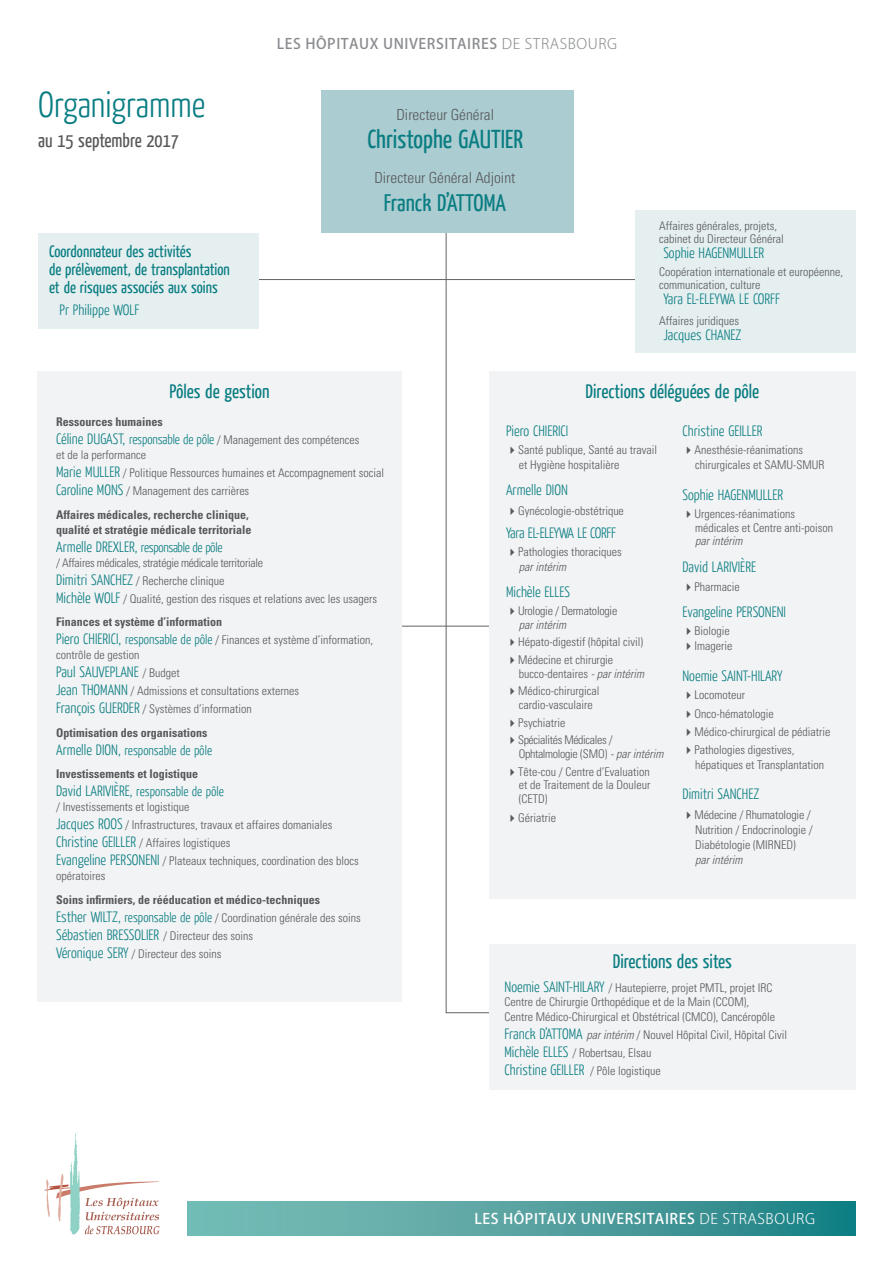
<style>
.page{position:relative;width:893px;height:1263px;background:#fff}
.page>*{position:absolute;margin:0;border:0;box-sizing:border-box;transform-origin:0 0}
.t1{font:300 36px "Yanone Kaffeesatz";color:#097d82}
.t2{font:25.95px "Yanone Kaffeesatz";color:#097d82}
.t3{font:24px "Yanone Kaffeesatz";color:#097d82}
.t4{font:19.5px "Yanone Kaffeesatz";color:#097d82}
.t5{font:19.5px "Yanone Kaffeesatz";color:#57585a}
.t6{font:16.5px/18px "Yanone Kaffeesatz";color:#097d82}
.t7{font:300 condensed 15.3px "Univers";color:#57585a}
.t8{font:300 15px "Yanone Kaffeesatz";color:#097d82}
.t9{font:300 15px "Yanone Kaffeesatz";letter-spacing:-.02em;color:#097d82}
.t10{font:500 14.4px "Koz Go Pro";letter-spacing:.04em;color:#fff}
.t11{font:500 14.4px "Koz Go Pro";letter-spacing:.04em;color:#8a8c8f}
.t12{font:300 13.5px "Yanone Kaffeesatz";color:#097d82}
.t13{font:300 13.5px "Yanone Kaffeesatz";letter-spacing:-.025em;color:#097d82}
.t14{font:300 condensed 12px/18px "Univers";color:#57585a}
.t15{font:700 condensed 12px/15px "Univers";color:#57585a}
.t16{font:300 condensed 12px/13.5px "Univers";letter-spacing:-.03em;color:#57585a}
.t17{font:300 condensed 12px/13.5px "Univers";letter-spacing:-.02em;color:#57585a}
.t18{font:italic 300 condensed 12px "Univers";color:#57585a}
.s1{font-weight:300}
.s2{font-weight:700}
.s3{font-family:"Yanone Kaffeesatz";font-stretch:normal;font-size:15px;color:#097d82}
.s4{font-family:"Yanone Kaffeesatz";font-stretch:normal;font-size:13.5px;color:#097d82}
.s5{font-size:15px}
.s6{font-family:"Univers";font-stretch:condensed;font-size:12px;color:#57585a}
.s7{font-family:"Yanone Kaffeesatz";font-weight:300;font-stretch:normal;font-size:15px;color:#097d82}
.s8{font-family:"Yanone Kaffeesatz";font-weight:300;font-stretch:normal;font-size:13.5px;color:#097d82}
.s9{font-style:italic}
</style>
<div class="page">
<hr style="left:298px;top:626px;width:283px;height:1px;background:#636366">
<hr style="left:140px;top:279px;width:590px;height:1px;background:#636366">
<svg style="left:445px;top:233px;width:125px;height:780px"></svg>
<div style="left:38px;top:371px;width:364px;height:630px;background:#f2f3f4"></div>
<div style="left:489px;top:371px;width:367px;height:527px;background:#f2f3f4"></div>
<div style="left:636px;top:210px;width:220px;height:143px;background:#e5eff0"></div>
<svg style="left:44px;top:1133px;width:115px;height:102px"></svg>
<div style="left:489px;top:944px;width:367px;height:146px;background:#f2f3f4"></div>
<div style="left:321px;top:90px;width:252px;height:143px;background:#abccd0"></div>
<div style="left:38px;top:233px;width:220px;height:95px;background:#e5eff0"></div>
<svg style="left:187px;top:1201px;width:669px;height:34px;background:#51a19f"></svg>
<h1 class="t1" style="left:38px;top:82px;width:169px">Organigramme</h1>
<h3 class="t5" style="left:38px;top:127px;width:142px">au 15 septembre 2017</h3>
<h3 class="t6" style="left:49px;top:241px;width:182px">Coordonnateur des activités<br>de prélèvement, de transplantation et de risques associés aux soins</h3>
<p class="t8" style="left:60px;top:300px;width:81px">Pr Philippe WOLF</p>
<p class="t11" style="left:277px;top:35px;width:342px">LES HÔPITAUX UNIVERSITAIRES <span class="s1">DE STRASBOURG</span></p>
<p class="t7" style="left:396px;top:106px;width:99px">Directeur Général</p>
<h2 class="t2" style="left:367px;top:122px;width:157px">Christophe GAUTIER</h2>
<p class="t7" style="left:374px;top:169px;width:142px">Directeur Général Adjoint</p>
<h3 class="t3" style="left:384px;top:187px;width:124px">Franck D’ATTOMA</h3>
<p class="t14" style="left:659px;top:219px;width:126px;line-height:13.5px">Affaires générales, projets, cabinet du Directeur Général</p>
<p class="t8" style="left:663px;top:244px;width:102px">Sophie HAGENMULLER</p>
<p class="t14" style="left:659px;top:265px;width:185px;line-height:13.5px">Coopération internationale et européenne, communication, culture</p>
<p class="t8" style="left:663px;top:290px;width:118px">Yara EL-ELEYWA LE CORFF</p>
<p class="t14" style="left:659px;top:312px;width:81px">Affaires juridiques</p>
<p class="t8" style="left:663px;top:326px;width:80px">Jacques CHANEZ</p>
<h3 class="t4" style="left:170px;top:379px;width:102px">Pôles de gestion</h3>
<h3 class="t4" style="left:586px;top:379px;width:175px">Directions déléguées de pôle</h3>
<p class="t14" style="left:56px;top:413px;width:305px"><span class="s2">Ressources humaines<br></span><span class="s3">Céline DUGAST,</span> <span class="s4">responsable de pôle</span> / Management des compétences</p>
<p class="t14" style="left:56px;top:446px;width:329px">et de la performance<br><span class="s3">Marie MULLER</span> / Politique Ressources humaines et Accompagnement social<br><span class="s3">Caroline MONS</span> / Management des carrières</p>
<p class="t15" style="left:56px;top:507px;width:197px">Affaires médicales, recherche clinique, qualité et stratégie médicale territoriale</p>
<p class="t13" style="left:56px;top:538px;width:168px"><span class="s5">Armelle DREXLER,</span> responsable de pôle</p>
<p class="t14" style="left:56px;top:553px;width:322px">/ Affaires médicales, stratégie médicale territoriale<br><span class="s3">Dimitri SANCHEZ</span> / Recherche clinique<br><span class="s3">Michèle WOLF</span> / Qualité, gestion des risques et relations avec les usagers</p>
<p class="t14" style="left:56px;top:613px;width:319px"><span class="s2">Finances et système d’information<br></span><span class="s3">Piero CHIERICI,</span> <span class="s4">responsable de pôle</span> / Finances et système d’information,</p>
<p class="t14" style="left:56px;top:646px;width:85px">contrôle de gestion</p>
<p class="t8" style="left:56px;top:662px;width:125px">Paul SAUVEPLANE <span class="s6">/ Budget</span></p>
<p class="t14" style="left:56px;top:682px;width:245px"><span class="s3">Jean THOMANN</span> / Admissions et consultations externes<br><span class="s3">François GUERDER</span> / Systèmes d’information</p>
<p class="t15" style="left:56px;top:725px;width:153px">Optimisation des organisations</p>
<p class="t12" style="left:56px;top:741px;width:157px"><span class="s5">Armelle DION,</span> responsable de pôle</p>
<p class="t15" style="left:56px;top:766px;width:143px">Investissements et logistique</p>
<p class="t12" style="left:56px;top:783px;width:169px"><span class="s5">David LARIVIÈRE,</span> responsable de pôle</p>
<p class="t14" style="left:56px;top:798px;width:304px">/ Investissements et logistique<br><span class="s3">Jacques ROOS</span> / Infrastructures, travaux et affaires domaniales <span class="s3">Christine GEILLER</span> / Affaires logistiques<br><span class="s3">Evangeline PERSONENI</span> / Plateaux techniques, coordination des blocs</p>
<p class="t14" style="left:56px;top:867px;width:51px">opératoires</p>
<p class="t15" style="left:56px;top:890px;width:306px;line-height:18px">Soins infirmiers, de rééducation et médico-techniques<br><span class="s7">Esther WILTZ,</span> <span class="s8">responsable de pôle</span> <span class="s1">/ Coordination générale des soins</span></p>
<p class="t8" style="left:56px;top:925px;width:198px">Sébastien BRESSOLIER <span class="s6">/ Directeur des soins</span></p>
<p class="t14" style="left:56px;top:944px;width:167px"><span class="s3">Véronique SERY</span> / Directeur des soins</p>
<p class="t8" style="left:506px;top:422px;width:64px">Piero CHIERICI</p>
<p class="t14" style="left:519px;top:442px;width:140px;line-height:15px;text-indent:-13px">✔Santé publique, Santé au travail et Hygiène hospitalière</p>
<p class="t8" style="left:506px;top:481px;width:63px">Armelle DION</p>
<p class="t14" style="left:506px;top:501px;width:119px">✔Gynécologie-obstétrique</p>
<p class="t9" style="left:506px;top:524px;width:112px">Yara EL-ELEYWA LE CORFF</p>
<p class="t14" style="left:519px;top:544px;width:105px;line-height:15px;text-indent:-13px">✔Pathologies thoraciques <span class="s9">par intérim</span></p>
<p class="t8" style="left:506px;top:583px;width:66px">Michèle ELLES</p>
<p class="t17" style="left:519px;top:604px;width:100px;text-indent:-13px">✔Urologie / Dermatologie <span class="s9">par intérim</span></p>
<p class="t14" style="left:506px;top:633px;width:139px">✔Hépato-digestif (hôpital civil)</p>
<p class="t14" style="left:519px;top:653px;width:127px;line-height:13.5px;text-indent:-13px">✔Médecine et chirurgie bucco-dentaires <span class="s9">- par intérim</span></p>
<p class="t14" style="left:506px;top:684px;width:95px;line-height:13.5px;text-align:center">✔Médico-chirurgical cardio-vasculaire</p>
<p class="t14" style="left:506px;top:713px;width:61px">✔Psychiatrie</p>
<p class="t16" style="left:519px;top:733px;width:146px;text-indent:-13px">✔Spécialités Médicales /<br>Ophtalmologie (SMO) <span class="s9">- par intérim</span></p>
<p class="t14" style="left:519px;top:764px;width:133px;line-height:13.5px;text-align:justify;text-indent:-13px">✔Tête-cou / Centre d’Evaluation et de Traitement de la Douleur (CETD)</p>
<p class="t14" style="left:506px;top:808px;width:51px">✔Gériatrie</p>
<p class="t8" style="left:682px;top:422px;width:82px">Christine GEILLER</p>
<p class="t14" style="left:695px;top:442px;width:131px;line-height:15px;text-indent:-13px">✔Anesthésie-réanimations chirurgicales et SAMU-SMUR</p>
<p class="t8" style="left:682px;top:486px;width:102px">Sophie HAGENMULLER</p>
<p class="t14" style="left:695px;top:507px;width:139px;line-height:13.5px;text-indent:-13px">✔Urgences-réanimations médicales et Centre anti-poison</p>
<p class="t18" style="left:695px;top:534px;width:49px">par intérim</p>
<p class="t8" style="left:682px;top:557px;width:75px">David LARIVIÈRE</p>
<p class="t14" style="left:682px;top:578px;width:59px">✔Pharmacie</p>
<p class="t8" style="left:682px;top:603px;width:105px">Evangeline PERSONENI</p>
<p class="t14" style="left:682px;top:622px;width:49px">✔Biologie</p>
<p class="t14" style="left:682px;top:637px;width:51px">✔Imagerie</p>
<p class="t8" style="left:682px;top:666px;width:102px">Noemie SAINT-HILARY</p>
<p class="t14" style="left:682px;top:685px;width:64px">✔Locomoteur</p>
<p class="t14" style="left:682px;top:705px;width:93px">✔Onco-hématologie</p>
<p class="t14" style="left:682px;top:722px;width:149px">✔Médico-chirurgical de pédiatrie</p>
<p class="t14" style="left:695px;top:742px;width:131px;line-height:15px;text-indent:-13px">✔Pathologies digestives, hépatiques et Transplantation</p>
<p class="t8" style="left:682px;top:785px;width:78px">Dimitri SANCHEZ</p>
<p class="t14" style="left:695px;top:807px;width:119px;line-height:15px;text-indent:-13px">✔Médecine / Rhumatologie /<br>Nutrition / Endocrinologie /<br>Diabétologie (MIRNED)</p>
<p class="t18" style="left:695px;top:852px;width:49px">par intérim</p>
<h3 class="t4" style="left:613px;top:949px;width:121px">Directions des sites</h3>
<p class="t14" style="left:504px;top:981px;width:269px;line-height:13.5px"><span class="s3">Noemie SAINT-HILARY</span> / Hautepierre, projet PMTL, projet IRC<br>Centre de Chirurgie Orthopédique et de la Main (CCOM),</p>
<p class="t14" style="left:504px;top:1007px;width:284px">Centre Médico-Chirurgical et Obstétrical (CMCO), Cancéropôle<br><span class="s3">Franck D’ATTOMA</span> <span class="s9">par intérim</span> / Nouvel Hôpital Civil, Hôpital Civil<br><span class="s3">Michèle ELLES</span> / Robertsau, Elsau</p>
<p class="t8" style="left:504px;top:1060px;width:158px">Christine GEILLER <span class="s6">/ Pôle logistique</span></p>
<p class="t10" style="left:475px;top:1209px;width:342px">LES HÔPITAUX UNIVERSITAIRES <span class="s1">DE STRASBOURG</span></p>
</div>
